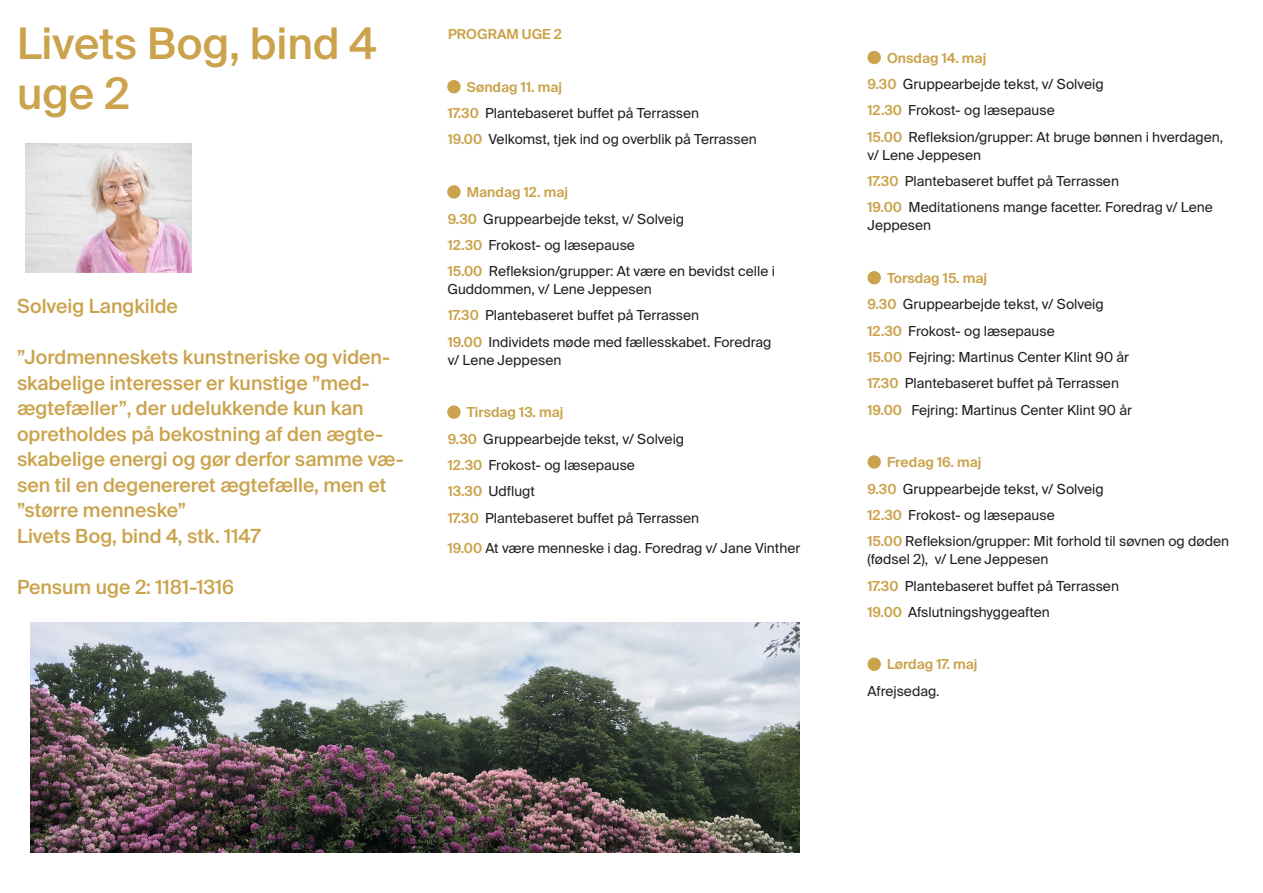
<style>
.page{position:relative;width:1263px;height:893px;background:#fff}
.page>*{position:absolute;margin:0;border:0;box-sizing:border-box;transform-origin:0 0}
.Titel_kursus_inderside{font:500 43.5px/49.9px "Suisse Intl";color:#caa34c}
.Stor_introtekst{font:500 19.5px/25.5px "Suisse Intl";color:#caa34c}
.t1{font:13.95px "Suisse Intl";color:#231f20}
.t2{font:13.8px/18px "Suisse Intl";color:#231f20}
.t3{font:600 13.8px "Suisse Intl";color:#caa34c}
.s1{font-weight:600;color:#caa34c}
.s2{font-weight:600;font-size:13.8px;color:#caa34c}
</style>
<div class="page">
<img style="left:30px;top:623px;width:769px;height:230px">
<img style="left:26px;top:143px;width:165px;height:129px">
<div style="left:447px;top:80px;width:14px;height:13px;background:#caa34c;border-radius:50%"></div>
<div style="left:447px;top:185px;width:14px;height:14px;background:#caa34c;border-radius:50%"></div>
<div style="left:447px;top:405px;width:14px;height:14px;background:#caa34c;border-radius:50%"></div>
<div style="left:867px;top:51px;width:14px;height:13px;background:#caa34c;border-radius:50%"></div>
<div style="left:867px;top:271px;width:14px;height:13px;background:#caa34c;border-radius:50%"></div>
<div style="left:867px;top:455px;width:14px;height:14px;background:#caa34c;border-radius:50%"></div>
<div style="left:867px;top:657px;width:14px;height:14px;background:#caa34c;border-radius:50%"></div>
<p class="Titel_kursus_inderside" style="left:17px;top:19px;width:361px">Livets Bog, bind 4 uge 2</p>
<p class="Stor_introtekst" style="left:17px;top:294px;width:162px">Solveig Langkilde</p>
<p class="Stor_introtekst" style="left:17px;top:345px;width:389px">”Jordmenneskets kunstneriske og viden&shy;skabelige interesser er kunstige ”med&shy;ægtefæller”, der udelukkende kun kan opretholdes på bekostning af den ægte&shy;skabelige energi og gør derfor samme væ&shy;sen til en degenereret ægtefælle, men et ”større menneske”</p>
<p class="Stor_introtekst" style="left:17px;top:523px;width:245px">Livets Bog, bind 4, stk. 1147</p>
<p class="Stor_introtekst" style="left:17px;top:574px;width:219px">Pensum uge 2: 1181-1316</p>
<p class="t3" style="left:448px;top:26px;width:115px">PROGRAM UGE 2</p>
<p class="t3" style="left:467px;top:79px;width:97px">Søndag 11. maj</p>
<p class="t2" style="left:448px;top:104px;width:253px"><span class="s1">17.30</span> Plantebaseret buffet på Terrassen</p>
<p class="t2" style="left:448px;top:131px;width:310px"><span class="s1">19.00</span> Velkomst, tjek ind og overblik på Terrassen</p>
<p class="t3" style="left:467px;top:184px;width:103px">Mandag 12. maj</p>
<p class="t1" style="left:448px;top:211px;width:238px"><span class="s2">9.30</span> Gruppearbejde tekst, v/ Solveig</p>
<p class="t2" style="left:448px;top:236px;width:189px"><span class="s1">12.30</span> Frokost- og læsepause</p>
<p class="t2" style="left:447px;top:262px;width:329px"><span class="s1">15.00</span> Refleksion/grupper: At være en bevidst celle i<br>Guddommen, v/ Lene Jeppesen</p>
<p class="t2" style="left:448px;top:307px;width:253px"><span class="s1">17.30</span> Plantebaseret buffet på Terrassen</p>
<p class="t2" style="left:448px;top:333px;width:325px"><span class="s1">19.00</span> Individets møde med fællesskabet. Foredrag v/ Lene Jeppesen</p>
<p class="t3" style="left:467px;top:404px;width:98px">Tirsdag 13. maj</p>
<p class="t1" style="left:448px;top:431px;width:238px"><span class="s2">9.30</span> Gruppearbejde tekst, v/ Solveig</p>
<p class="t2" style="left:448px;top:456px;width:189px"><span class="s1">12.30</span> Frokost- og læsepause</p>
<p class="t2" style="left:448px;top:483px;width:89px"><span class="s1">13.30</span> Udflugt</p>
<p class="t2" style="left:448px;top:509px;width:253px"><span class="s1">17.30</span> Plantebaseret buffet på Terrassen</p>
<p class="t2" style="left:448px;top:539px;width:354px"><span class="s1">19.00</span> At være menneske i dag. Foredrag v/ Jane Vinther</p>
<p class="t3" style="left:887px;top:50px;width:101px">Onsdag 14. maj</p>
<p class="t1" style="left:867px;top:76px;width:238px"><span class="s2">9.30</span> Gruppearbejde tekst, v/ Solveig</p>
<p class="t2" style="left:867px;top:102px;width:189px"><span class="s1">12.30</span> Frokost- og læsepause</p>
<p class="t2" style="left:867px;top:128px;width:357px"><span class="s1">15.00</span> Refleksion/grupper: At bruge bønnen i hverdagen, v/ Lene Jeppesen</p>
<p class="t2" style="left:867px;top:172px;width:253px"><span class="s1">17.30</span> Plantebaseret buffet på Terrassen</p>
<p class="t2" style="left:867px;top:199px;width:347px"><span class="s1">19.00</span> Meditationens mange facetter. Foredrag v/ Lene<br>Jeppesen</p>
<p class="t3" style="left:887px;top:270px;width:102px">Torsdag 15. maj</p>
<p class="t1" style="left:867px;top:296px;width:238px"><span class="s2">9.30</span> Gruppearbejde tekst, v/ Solveig</p>
<p class="t2" style="left:867px;top:322px;width:189px"><span class="s1">12.30</span> Frokost- og læsepause</p>
<p class="t2" style="left:867px;top:348px;width:263px"><span class="s1">15.00</span> Fejring: Martinus Center Klint 90 år</p>
<p class="t2" style="left:867px;top:375px;width:253px"><span class="s1">17.30</span> Plantebaseret buffet på Terrassen</p>
<p class="t2" style="left:867px;top:401px;width:266px"><span class="s1">19.00</span> Fejring: Martinus Center Klint 90 år</p>
<p class="t3" style="left:887px;top:454px;width:96px">Fredag 16. maj</p>
<p class="t1" style="left:867px;top:481px;width:238px"><span class="s2">9.30</span> Gruppearbejde tekst, v/ Solveig</p>
<p class="t2" style="left:867px;top:506px;width:189px"><span class="s1">12.30</span> Frokost- og læsepause</p>
<p class="t2" style="left:867px;top:532px;width:363px"><span class="s1">15.00</span> Refleksion/grupper: Mit forhold til søvnen og døden (fødsel 2), v/ Lene Jeppesen</p>
<p class="t2" style="left:867px;top:577px;width:253px"><span class="s1">17.30</span> Plantebaseret buffet på Terrassen</p>
<p class="t2" style="left:867px;top:603px;width:184px"><span class="s1">19.00</span> Afslutningshyggeaften</p>
<p class="t3" style="left:887px;top:657px;width:92px">Lørdag 17. maj</p>
<p class="t2" style="left:867px;top:682px;width:74px">Afrejsedag.</p>
</div>
